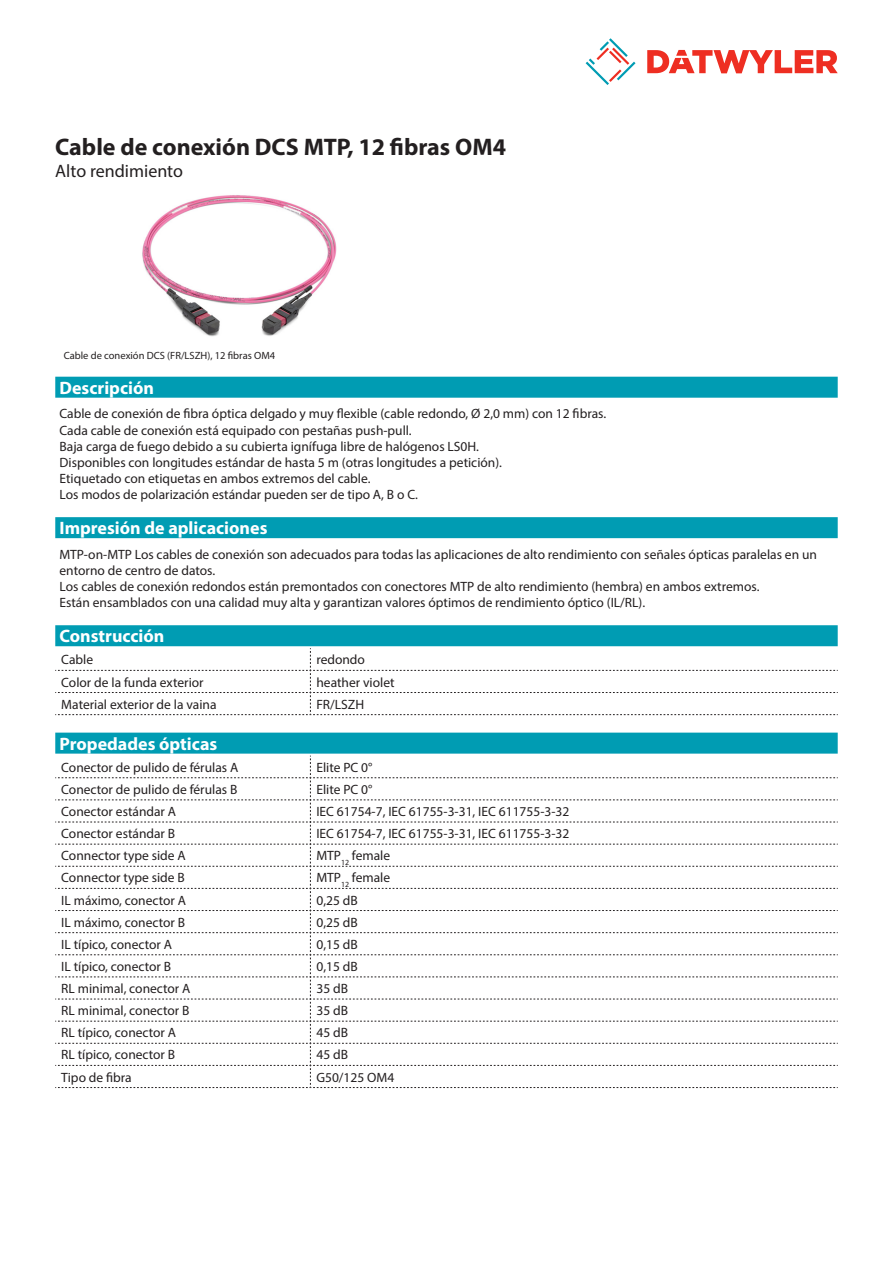
<style>
.page{position:relative;width:893px;height:1263px;background:#fff}
.page>*{position:absolute;margin:0;border:0;box-sizing:border-box;transform-origin:0 0}
.Product_Head{font:700 24px "Myriad Pro";color:#231f20}
.Standard_Head_Proper{font:700 18px "Myriad Pro";color:#fff}
.SubHead{font:18px "Myriad Pro";color:#231f20}
.Standard_text{font:13.5px/16.2px "Myriad Pro";color:#231f20}
.myriad_light_propert{font:13.5px "Myriad Pro";color:#231f20}
.imagetext{font:10.5px "Myriad Pro";color:#231f20}
</style>
<div class="page">
<svg style="left:586px;top:38px;width:49px;height:47px"></svg>
<svg style="left:647px;top:50px;width:191px;height:23px"></svg>
<div style="left:55px;top:625px;width:783px;height:21px;background:#009cb3"></div>
<svg style="left:55px;top:648px;width:783px;height:67px"></svg>
<img style="left:142px;top:195px;width:195px;height:142px">
<div style="left:55px;top:377px;width:783px;height:21px;background:#009cb3"></div>
<div style="left:55px;top:517px;width:783px;height:21px;background:#009cb3"></div>
<div style="left:55px;top:733px;width:783px;height:21px;background:#009cb3"></div>
<svg style="left:55px;top:756px;width:783px;height:332px"></svg>
<p class="Product_Head" style="left:55px;top:131px;width:452px">Cable de conexión DCS MTP, 12 fibras OM4</p>
<p class="SubHead" style="left:55px;top:160px;width:129px">Alto rendimiento</p>
<p class="imagetext" style="left:64px;top:349px;width:213px">Cable de conexión DCS (FR/LSZH), 12 fibras OM4</p>
<p class="Standard_Head_Proper" style="left:60px;top:376px;width:96px">Descripción</p>
<p class="Standard_text" style="left:60px;top:406px;width:548px">Cable de conexión de fibra óptica delgado y muy flexible (cable redondo, Ø 2,0 mm) con 12 fibras.<br>Cada cable de conexión está equipado con pestañas push-pull.<br>Baja carga de fuego debido a su cubierta ignífuga libre de halógenos LS0H.<br>Disponibles con longitudes estándar de hasta 5 m (otras longitudes a petición).<br>Etiquetado con etiquetas en ambos extremos del cable.<br>Los modos de polarización estándar pueden ser de tipo A, B o C.</p>
<p class="Standard_Head_Proper" style="left:60px;top:516px;width:209px">Impresión de aplicaciones</p>
<p class="Standard_text" style="left:60px;top:546px;width:759px">MTP-on-MTP Los cables de conexión son adecuados para todas las aplicaciones de alto rendimiento con señales ópticas paralelas en un entorno de centro de datos.<br>Los cables de conexión redondos están premontados con conectores MTP de alto rendimiento (hembra) en ambos extremos.<br>Están ensamblados con una calidad muy alta y garantizan valores óptimos de rendimiento óptico (IL/RL).</p>
<p class="Standard_Head_Proper" style="left:60px;top:624px;width:106px">Construcción</p>
<p class="myriad_light_propert" style="left:61px;top:651px;width:33px">Cable</p>
<p class="myriad_light_propert" style="left:316px;top:651px;width:50px">redondo</p>
<p class="myriad_light_propert" style="left:61px;top:674px;width:144px">Color de la funda exterior</p>
<p class="myriad_light_propert" style="left:316px;top:674px;width:80px">heather violet</p>
<p class="myriad_light_propert" style="left:61px;top:696px;width:157px">Material exterior de la vaina</p>
<p class="myriad_light_propert" style="left:316px;top:696px;width:49px">FR/LSZH</p>
<p class="Standard_Head_Proper" style="left:60px;top:732px;width:159px">Propedades ópticas</p>
<p class="myriad_light_propert" style="left:61px;top:759px;width:179px">Conector de pulido de férulas A</p>
<p class="myriad_light_propert" style="left:316px;top:759px;width:58px">Elite PC 0°</p>
<p class="myriad_light_propert" style="left:61px;top:781px;width:178px">Conector de pulido de férulas B</p>
<p class="myriad_light_propert" style="left:316px;top:781px;width:58px">Elite PC 0°</p>
<p class="myriad_light_propert" style="left:61px;top:803px;width:116px">Conector estándar A</p>
<p class="myriad_light_propert" style="left:316px;top:803px;width:255px">IEC 61754-7, IEC 61755-3-31, IEC 611755-3-32</p>
<p class="myriad_light_propert" style="left:61px;top:825px;width:115px">Conector estándar B</p>
<p class="myriad_light_propert" style="left:316px;top:825px;width:255px">IEC 61754-7, IEC 61755-3-31, IEC 611755-3-32</p>
<p class="myriad_light_propert" style="left:61px;top:847px;width:126px">Connector type side A</p>
<p class="myriad_light_propert" style="left:316px;top:847px;width:75px">MTP<sub>12</sub> female</p>
<p class="myriad_light_propert" style="left:61px;top:869px;width:125px">Connector type side B</p>
<p class="myriad_light_propert" style="left:316px;top:869px;width:75px">MTP<sub>12</sub> female</p>
<p class="myriad_light_propert" style="left:61px;top:892px;width:126px">IL máximo, conector A</p>
<p class="myriad_light_propert" style="left:316px;top:892px;width:43px">0,25 dB</p>
<p class="myriad_light_propert" style="left:61px;top:914px;width:125px">IL máximo, conector B</p>
<p class="myriad_light_propert" style="left:316px;top:914px;width:43px">0,25 dB</p>
<p class="myriad_light_propert" style="left:61px;top:936px;width:112px">IL típico, conector A</p>
<p class="myriad_light_propert" style="left:316px;top:936px;width:43px">0,15 dB</p>
<p class="myriad_light_propert" style="left:61px;top:958px;width:111px">IL típico, conector B</p>
<p class="myriad_light_propert" style="left:316px;top:958px;width:43px">0,15 dB</p>
<p class="myriad_light_propert" style="left:61px;top:980px;width:131px">RL minimal, conector A</p>
<p class="myriad_light_propert" style="left:316px;top:980px;width:33px">35 dB</p>
<p class="myriad_light_propert" style="left:61px;top:1002px;width:130px">RL minimal, conector B</p>
<p class="myriad_light_propert" style="left:316px;top:1002px;width:33px">35 dB</p>
<p class="myriad_light_propert" style="left:61px;top:1024px;width:116px">RL típico, conector A</p>
<p class="myriad_light_propert" style="left:316px;top:1024px;width:33px">45 dB</p>
<p class="myriad_light_propert" style="left:61px;top:1046px;width:115px">RL típico, conector B</p>
<p class="myriad_light_propert" style="left:316px;top:1046px;width:33px">45 dB</p>
<p class="myriad_light_propert" style="left:61px;top:1069px;width:72px">Tipo de fibra</p>
<p class="myriad_light_propert" style="left:316px;top:1069px;width:79px">G50/125 OM4</p>
</div>
